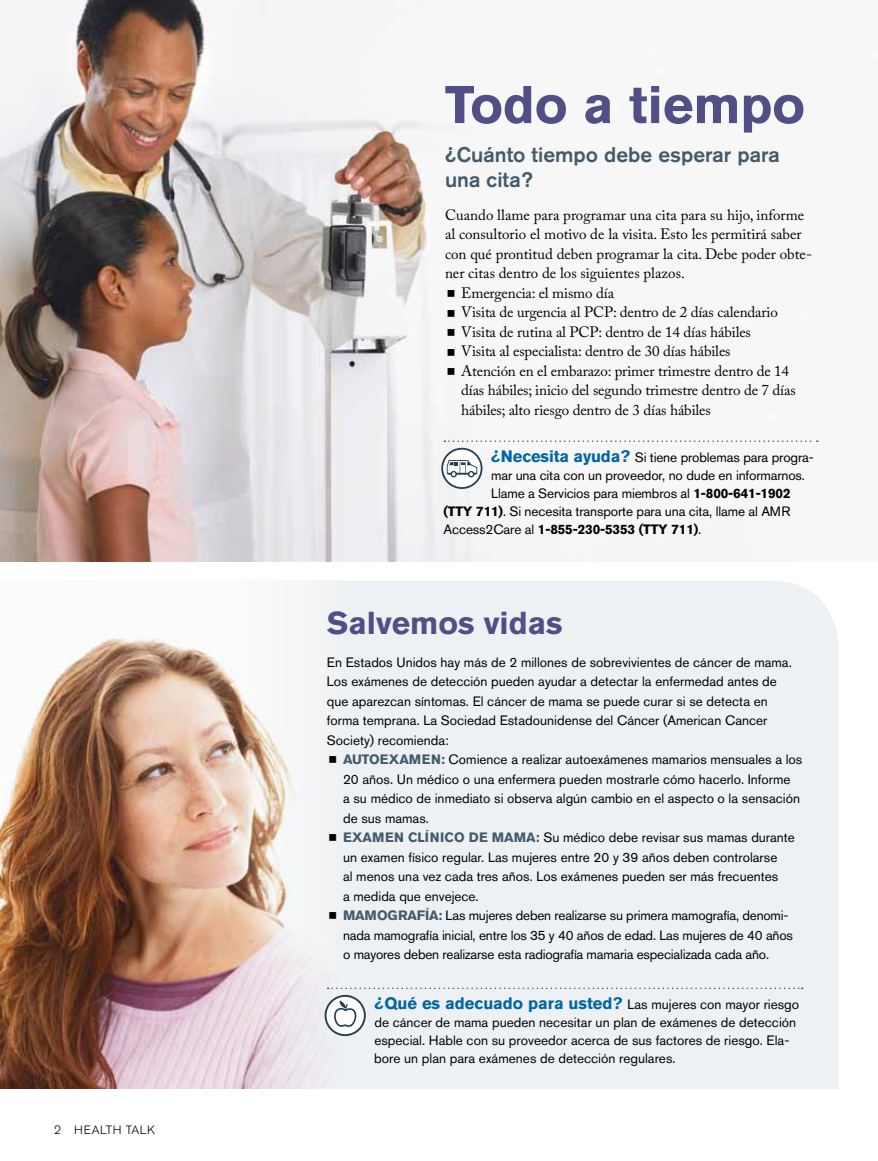
<style>
.page{position:relative;width:878px;height:1161px;background:#fff}
.page>*{position:absolute;margin:0;border:0;box-sizing:border-box;transform-origin:0 0}
.t1{font:700 52.5px "Akzidenz Grotesk BE";color:#524e86}
.t2{font:700 31.5px "Akzidenz Grotesk BE";color:#524e86}
.t3{font:500 21px/25.2px "Akzidenz Grotesk BE";color:#425a69}
.t4{font:700 16.5px "Akzidenz Grotesk BE";color:#0065a4}
.t5{font:15px "Adobe Caslon Pro";letter-spacing:-.01em;color:#000}
.t6{font:13.5px/19.5px "Akzidenz Grotesk BE";color:#000}
.t7{font:700 13.5px "Akzidenz Grotesk BE";letter-spacing:-.01em;color:#000}
.t8{font:300 12px "Akzidenz Grotesk BE";letter-spacing:.05em;color:#000}
.s1{font-weight:700;font-size:16.5px;color:#0065a4}
.s2{font-weight:700}
.s3{font-weight:400}
.s4{font-weight:700;color:#425a69}
.s5{font-weight:400;font-size:13.5px;color:#000}
</style>
<div class="page">
<img style="left:0;top:0;width:819px;height:561px">
<div style="left:348px;top:581px;width:490px;height:508px;background:#eef1f3"></div>
<img style="left:0;top:581px;width:348px;height:508px">
<svg style="left:327px;top:988px;width:475px;height:1px"></svg>
<svg style="left:324px;top:995px;width:42px;height:41px"></svg>
<svg style="left:444px;top:440px;width:373px;height:2px"></svg>
<svg style="left:441px;top:448px;width:41px;height:41px"></svg>
<svg style="left:447px;top:290px;width:7px;height:7px"></svg>
<svg style="left:447px;top:310px;width:7px;height:6px"></svg>
<svg style="left:447px;top:329px;width:7px;height:7px"></svg>
<svg style="left:447px;top:349px;width:7px;height:6px"></svg>
<svg style="left:447px;top:368px;width:7px;height:7px"></svg>
<svg style="left:329px;top:756px;width:7px;height:7px"></svg>
<svg style="left:329px;top:834px;width:7px;height:7px"></svg>
<svg style="left:329px;top:912px;width:7px;height:7px"></svg>
<p class="t8" style="left:54px;top:1123px;width:103px">2 HEALTH TALK</p>
<h1 class="t1" style="left:445px;top:74px;width:361px">Todo a tiempo</h1>
<h3 class="t3" style="left:445px;top:141px;width:336px">¿Cuánto tiempo debe esperar para una cita?</h3>
<p class="t5" style="left:445px;top:206px;width:361px">Cuando llame para programar una cita para su hijo, informe</p>
<p class="t5" style="left:445px;top:226px;width:358px">al consultorio el motivo de la visita. Esto les permitirá saber</p>
<p class="t5" style="left:445px;top:245px;width:368px">con qué prontitud deben programar la cita. Debe poder obte-</p>
<p class="t5" style="left:445px;top:265px;width:241px">ner citas dentro de los siguientes plazos.</p>
<p class="t5" style="left:461px;top:284px;width:154px">Emergencia: el mismo día</p>
<p class="t5" style="left:461px;top:304px;width:318px">Visita de urgencia al PCP: dentro de 2 días calendario</p>
<p class="t5" style="left:461px;top:323px;width:291px">Visita de rutina al PCP: dentro de 14 días hábiles</p>
<p class="t5" style="left:461px;top:343px;width:271px">Visita al especialista: dentro de 30 días hábiles</p>
<p class="t5" style="left:461px;top:362px;width:329px">Atención en el embarazo: primer trimestre dentro de 14</p>
<p class="t5" style="left:461px;top:382px;width:336px">días hábiles; inicio del segundo trimestre dentro de 7 días</p>
<p class="t5" style="left:461px;top:401px;width:251px">hábiles; alto riesgo dentro de 3 días hábiles</p>
<p class="t6" style="left:491px;top:447px;width:324px"><span class="s1">¿Necesita ayuda?</span> Si tiene problemas para progra-</p>
<p class="t6" style="left:491px;top:465px;width:315px">mar una cita con un proveedor, no dude en informarnos.</p>
<p class="t6" style="left:491px;top:483px;width:301px">Llame a Servicios para miembros al <span class="s2">1-800-641-1902</span></p>
<p class="t6" style="left:443px;top:501px;width:347px"><span class="s2">(TTY 711)</span>. Si necesita transporte para una cita, llame al AMR</p>
<p class="t7" style="left:443px;top:521px;width:259px"><span class="s3">Access2Care al</span> 1-855-230-5353 (TTY 711)<span class="s3">.</span></p>
<h2 class="t2" style="left:327px;top:604px;width:237px">Salvemos vidas</h2>
<p class="t6" style="left:327px;top:652px;width:466px">En Estados Unidos hay más de 2 millones de sobrevivientes de cáncer de mama.<br>Los exámenes de detección pueden ayudar a detectar la enfermedad antes de que aparezcan síntomas. El cáncer de mama se puede curar si se detecta en forma temprana. La Sociedad Estadounidense del Cáncer (American Cancer Society) recomienda:</p>
<p class="t6" style="left:343px;top:749px;width:461px"><span class="s4">AUTOEXAMEN :</span> Comience a realizar autoexámenes mamarios mensuales a los 20 años. Un médico o una enfermera pueden mostrarle cómo hacerlo. Informe<br>a su médico de inmediato si observa algún cambio en el aspecto o la sensación de sus mamas.<br><span class="s4">EXAMEN CLÍN ICO DE MAMA:</span> Su médico debe revisar sus mamas durante un examen físico regular. Las mujeres entre 20 y 39 años deben controlarse<br>al menos una vez cada tres años. Los exámenes pueden ser más frecuentes<br>a medida que envejece.<br><span class="s4">MAMOGRAFÍA:</span> Las mujeres deben realizarse su primera mamografía, denomi&shy;nada mamografía inicial, entre los 35 y 40 años de edad. Las mujeres de 40 años o mayores deben realizarse esta radiografía mamaria especializada cada año.</p>
<p class="t4" style="left:374px;top:993px;width:426px">¿Qué es adecuado para usted? <span class="s5">Las mujeres con mayor riesgo</span></p>
<p class="t6" style="left:374px;top:1013px;width:423px;line-height:18px">de cáncer de mama pueden necesitar un plan de exámenes de detección especial. Hable con su proveedor acerca de sus factores de riesgo. Ela&shy;bore un plan para exámenes de detección regulares.</p>
</div>
